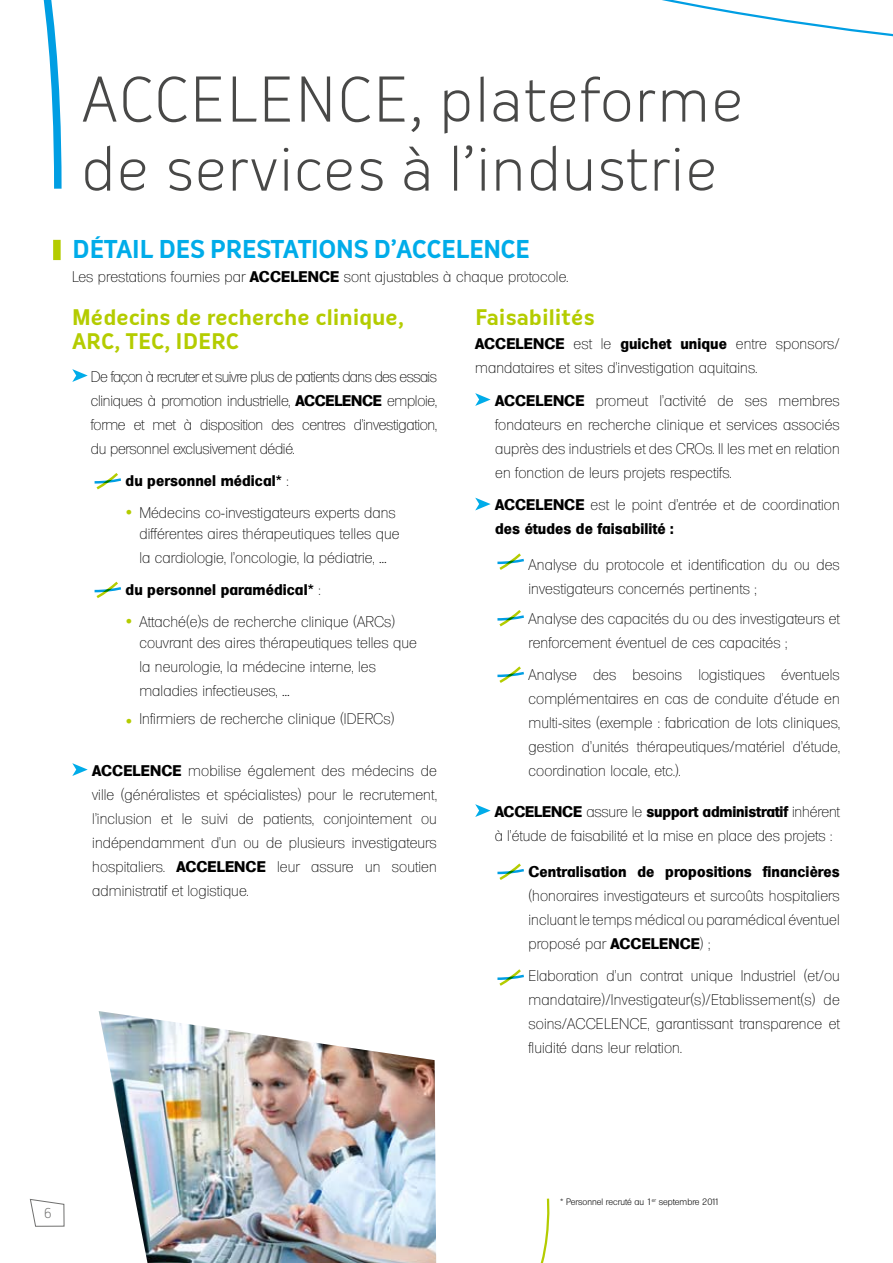
<style>
.page{position:relative;width:893px;height:1263px;background:#fff}
.page>*{position:absolute;margin:0;border:0;box-sizing:border-box;transform-origin:0 0}
.t1{font:300 60px/69px "Oceania";letter-spacing:-.01em;color:#484847}
.t2{font:700 24px "Oceania";letter-spacing:-.025em;color:#00ace9}
.t3{font:700 21px/24px "Oceania";letter-spacing:-.01em;color:#b4cc00}
.t4{font:200 15px/24px "Formula";letter-spacing:.005em;color:#000}
.t5{font:700 15px "Formula";letter-spacing:.005em;color:#000}
.t6{font:300 13.5px "Oceania";color:#6f6f6e}
.t7{font:300 9px "Formula";color:#000}
.s1{font-weight:700}
.s2{font-weight:200}
.s3{font-family:"Futura";font-weight:500;font-style:italic;color:#b4cc00}
</style>
<div class="page">
<svg style="left:30px;top:1199px;width:35px;height:28px"></svg>
<svg style="left:72px;top:369px;width:16px;height:13px"></svg>
<svg style="left:94px;top:473px;width:27px;height:17px"></svg>
<svg style="left:94px;top:581px;width:27px;height:17px"></svg>
<svg style="left:72px;top:763px;width:16px;height:13px"></svg>
<svg style="left:475px;top:393px;width:16px;height:13px"></svg>
<svg style="left:475px;top:498px;width:16px;height:12px"></svg>
<svg style="left:497px;top:553px;width:27px;height:17px"></svg>
<svg style="left:497px;top:610px;width:27px;height:17px"></svg>
<svg style="left:497px;top:666px;width:27px;height:17px"></svg>
<svg style="left:475px;top:804px;width:16px;height:13px"></svg>
<svg style="left:497px;top:863px;width:27px;height:17px"></svg>
<svg style="left:497px;top:969px;width:27px;height:17px"></svg>
<div style="left:53px;top:240px;width:8px;height:20px;background:#b4cc00"></div>
<svg style="left:43px;top:0;width:19px;height:189px"></svg>
<svg style="left:662px;top:0;width:106px;height:19px"></svg>
<svg style="left:768px;top:16px;width:125px;height:21px"></svg>
<svg style="left:540px;top:1198px;width:10px;height:65px"></svg>
<img style="left:99px;top:1011px;width:337px;height:252px">
<h1 class="t1" style="left:81px;top:65px;width:665px">ACCELENCE, plateforme de services à l’industrie</h1>
<h2 class="t2" style="left:72px;top:235px;width:102px">DÉTAIL DES</h2>
<h2 class="t2" style="left:210px;top:235px;width:247px">PRESTATIONS d’ACCELEN</h2>
<h2 class="t2" style="left:500px;top:235px;width:28px">CE</h2>
<p class="t4" style="left:72px;top:264px;width:498px">Les prestations fournies par <span class="s1">ACCELENCE</span> sont ajustables à chaque protocole.</p>
<h3 class="t3" style="left:72px;top:306px;width:333px">Médecins de recherche clinique,<br>ARC, TEC, IDERC</h3>
<p class="t4" style="left:91px;top:365px;width:348px;text-align:justify">De façon à recruter et suivre plus de patients dans des essais cliniques à promotion industrielle, <span class="s1">ACCELENCE</span> emploie, forme et met à disposition des centres d’investigation, du personnel exclusivement dédié.</p>
<p class="t5" style="left:126px;top:472px;width:165px">du personnel médical* <span class="s2">:</span></p>
<p class="t4" style="left:123px;top:502px;width:278px;line-height:21px;text-align:right"><span class="s3">•</span> Médecins co-investigateurs experts dans différentes aires thérapeutiques telles que</p>
<p class="t4" style="left:126px;top:541px;width:263px;line-height:32.5px;text-indent:14px">la cardiologie, l’oncologie, la pédiatrie, … <span class="s1">du personnel paramédical*</span> :</p>
<p class="t4" style="left:139px;top:611px;width:279px;line-height:21px;text-indent:-16px"><span class="s3">•</span> Attaché(e)s de recherche clinique (ARCs) couvrant des aires thérapeutiques telles que</p>
<p class="t4" style="left:139px;top:654px;width:238px">la neurologie, la médecine interne, les maladies infectieuses, …</p>
<p class="t4" style="left:123px;top:706px;width:273px"><span class="s3">•</span> Infirmiers de recherche clinique (IDERCs)</p>
<p class="t4" style="left:92px;top:759px;width:346px;text-align:justify"><span class="s1">ACCELENCE</span> mobilise également des médecins de ville (généralistes et spécialistes) pour le recrutement, l’inclusion et le suivi de patients, conjointement ou indépendamment d’un ou de plusieurs investigateurs hospitaliers. <span class="s1">ACCELENCE</span> leur assure un soutien administratif et logistique.</p>
<h3 class="t3" style="left:475px;top:306px;width:121px">Faisabilités</h3>
<p class="t4" style="left:475px;top:332px;width:366px"><span class="s1">ACCELENCE</span> est le <span class="s1">guichet unique</span> entre sponsors/ mandataires et sites d’investigation aquitains.</p>
<p class="t4" style="left:495px;top:389px;width:346px;text-align:justify"><span class="s1">ACCELENCE</span> promeut l’activité de ses membres fondateurs en recherche clinique et services associés auprès des industriels et des CROs. Il les met en relation en fonction de leurs projets respectifs.</p>
<p class="t4" style="left:495px;top:493px;width:346px"><span class="s1">ACCELENCE</span> est le point d’entrée et de coordination <span class="s1">des études de faisabilité :</span></p>
<p class="t4" style="left:528px;top:553px;width:313px">Analyse du protocole et identification du ou des investigateurs concernés pertinents ;</p>
<p class="t4" style="left:528px;top:606px;width:313px">Analyse des capacités du ou des investigateurs et renforcement éventuel de ces capacités ;</p>
<p class="t4" style="left:528px;top:663px;width:313px;text-align:justify">Analyse des besoins logistiques éventuels complémentaires en cas de conduite d’étude en multi-sites (exemple : fabrication de lots cliniques, gestion d’unités thérapeutiques/matériel d’étude, coordination locale, etc.).</p>
<p class="t5" style="left:495px;top:803px;width:20px">Accelence</p>
<p class="t4" style="left:495px;top:800px;width:347px;text-indent:92px">assure le <span class="s1">support administratif</span> inhérent à l’étude de faisabilité et la mise en place des projets :</p>
<p class="t5" style="left:528px;top:862px;width:313px">Centralisation de propositions financières</p>
<p class="t4" style="left:528px;top:883px;width:313px;text-align:justify">(honoraires investigateurs et surcoûts hospitaliers incluant le temps médical ou paramédical éventuel proposé par <span class="s1">ACCELENCE</span>) ;</p>
<p class="t4" style="left:528px;top:964px;width:313px;text-align:justify">Elaboration d’un contrat unique Industriel (et/ou mandataire)/Investigateur(s)/Etablissement(s) de soins/ACCELENCE, garantissant transparence et fluidité dans leur relation.</p>
<p class="t6" style="left:44px;top:1205px;width:10px">6</p>
<p class="t7" style="left:560px;top:1196px;width:161px">* Personnel recruté au 1<sup>er</sup> septembre 2011</p>
</div>
